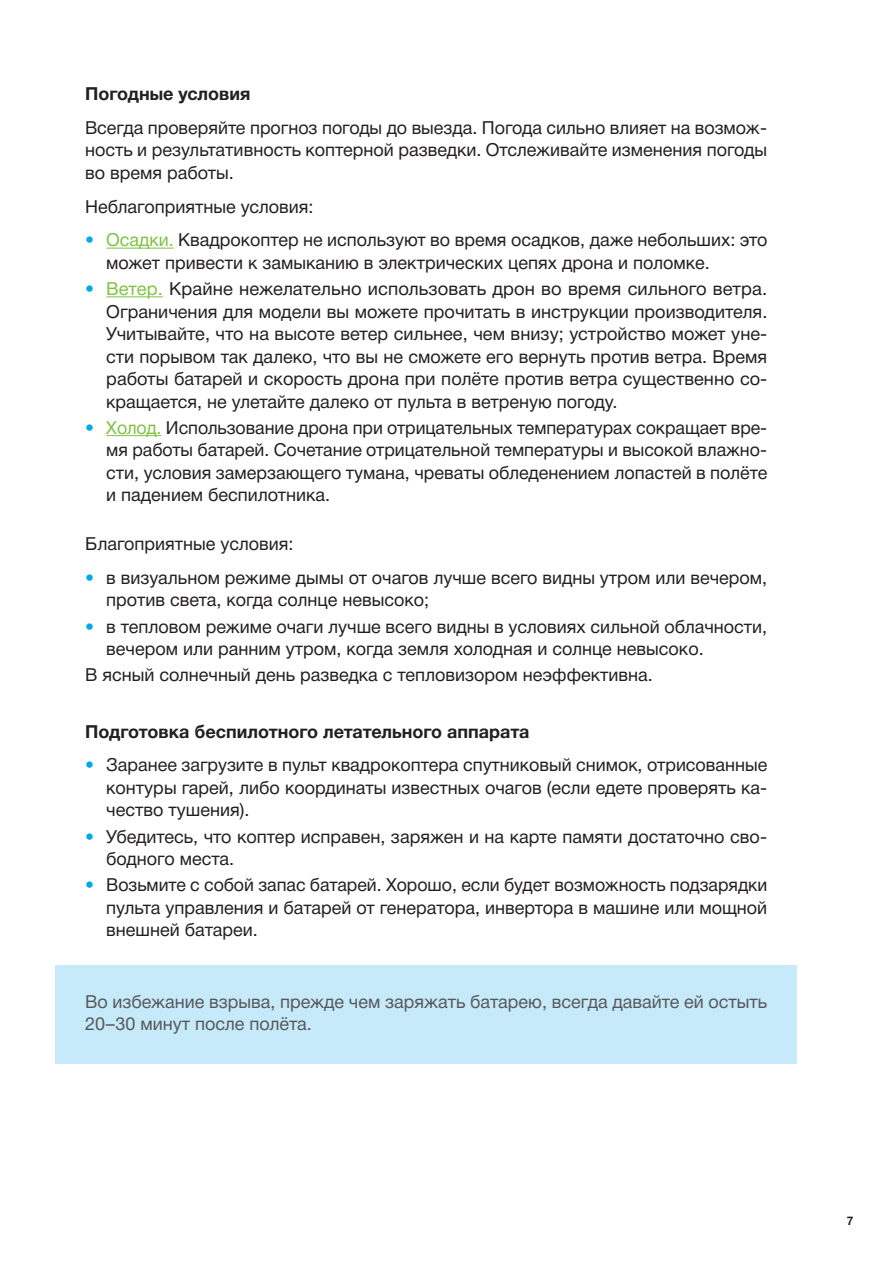
<style>
.page{position:relative;width:893px;height:1263px;background:#fff}
.page>*{position:absolute;margin:0;border:0;box-sizing:border-box;transform-origin:0 0}
.main{font:18px/22.5px "Helvetica Neue Cyr";color:#231f20;text-align:justify}
.vrezka{font:18px/22.5px "Helvetica Neue Cyr";color:#57585a}
.main-2{font:700 18px "Helvetica Neue Cyr";color:#231f20}
.t1{font:700 12px "Helvetica Neue Cyr";color:#231f20}
.s1{color:#00abe5}
.s2{color:#7fc241}
</style>
<div class="page">
<hr style="left:106px;top:248px;width:68px;height:1px;background:#7fc241">
<hr style="left:106px;top:296px;width:57px;height:1px;background:#7fc241">
<hr style="left:106px;top:435px;width:56px;height:1px;background:#7fc241">
<div style="left:55px;top:965px;width:742px;height:98px;background:#c6eafa"></div>
<p class="main-2" style="left:85px;top:84px;width:167px">Погодные условия</p>
<p class="main" style="left:85px;top:116px;width:684px">Всегда проверяйте прогноз погоды до выезда. Погода сильно влияет на возмож&shy;ность и результативность коптерной разведки. Отслеживайте изменения погоды во время работы.</p>
<p class="main" style="left:85px;top:195px;width:230px">Неблагоприятные условия:</p>
<p class="main" style="left:106px;top:229px;width:663px;text-indent:-21px"><span class="s1">•</span> <span class="s2">Осадки.</span> Квадрокоптер не используют во время осадков, даже небольших: это может привести к замыканию в электрических цепях дрона и поломке.</p>
<p class="main" style="left:106px;top:278px;width:663px;text-indent:-21px"><span class="s1">•</span> <span class="s2">Ветер.</span> Крайне нежелательно использовать дрон во время сильного ветра.<br>Ограничения для модели вы можете прочитать в инструкции производителя.<br>Учитывайте, что на высоте ветер сильнее, чем внизу; устройство может уне&shy;сти порывом так далеко, что вы не сможете его вернуть против ветра. Время работы батарей и скорость дрона при полёте против ветра существенно со&shy;кращается, не улетайте далеко от пульта в ветреную погоду.</p>
<p class="main" style="left:106px;top:416px;width:663px;text-indent:-21px"><span class="s1">•</span> <span class="s2">Холод.</span> Использование дрона при отрицательных температурах сокращает вре&shy;мя работы батарей. Сочетание отрицательной температуры и высокой влажно&shy;сти, условия замерзающего тумана, чреваты обледенением лопастей в полёте и падением беспилотника.</p>
<p class="main" style="left:85px;top:533px;width:210px">Благоприятные условия:</p>
<p class="main" style="left:106px;top:566px;width:662px;text-indent:-21px"><span class="s1">•</span> в визуальном режиме дымы от очагов лучше всего видны утром или вечером, против света, когда солнце невысоко;</p>
<p class="main" style="left:106px;top:615px;width:662px;text-indent:-21px"><span class="s1">•</span> в тепловом режиме очаги лучше всего видны в условиях сильной облачности, вечером или ранним утром, когда земля холодная и солнце невысоко.</p>
<p class="main" style="left:85px;top:664px;width:569px">В ясный солнечный день разведка с тепловизором неэффективна.</p>
<p class="main-2" style="left:85px;top:721px;width:446px">Подготовка беспилотного летательного аппарата</p>
<p class="main" style="left:106px;top:754px;width:662px;text-indent:-21px"><span class="s1">•</span> Заранее загрузите в пульт квадрокоптера спутниковый снимок, отрисованные контуры гарей, либо координаты известных очагов (если едете проверять ка&shy;чество тушения).</p>
<p class="main" style="left:106px;top:825px;width:662px;text-indent:-21px"><span class="s1">•</span> Убедитесь, что коптер исправен, заряжен и на карте памяти достаточно сво&shy;бодного места.</p>
<p class="main" style="left:106px;top:874px;width:662px;text-indent:-21px"><span class="s1">•</span> Возьмите с собой запас батарей. Хорошо, если будет возможность подзарядки пульта управления и батарей от генератора, инвертора в машине или мощной внешней батареи.</p>
<p class="vrezka" style="left:85px;top:990px;width:684px">Во избежание взрыва, прежде чем заряжать батарею, всегда давайте ей остыть<br>20–30 минут после полёта.</p>
<p class="t1" style="left:847px;top:1214px;width:8px">7</p>
</div>
